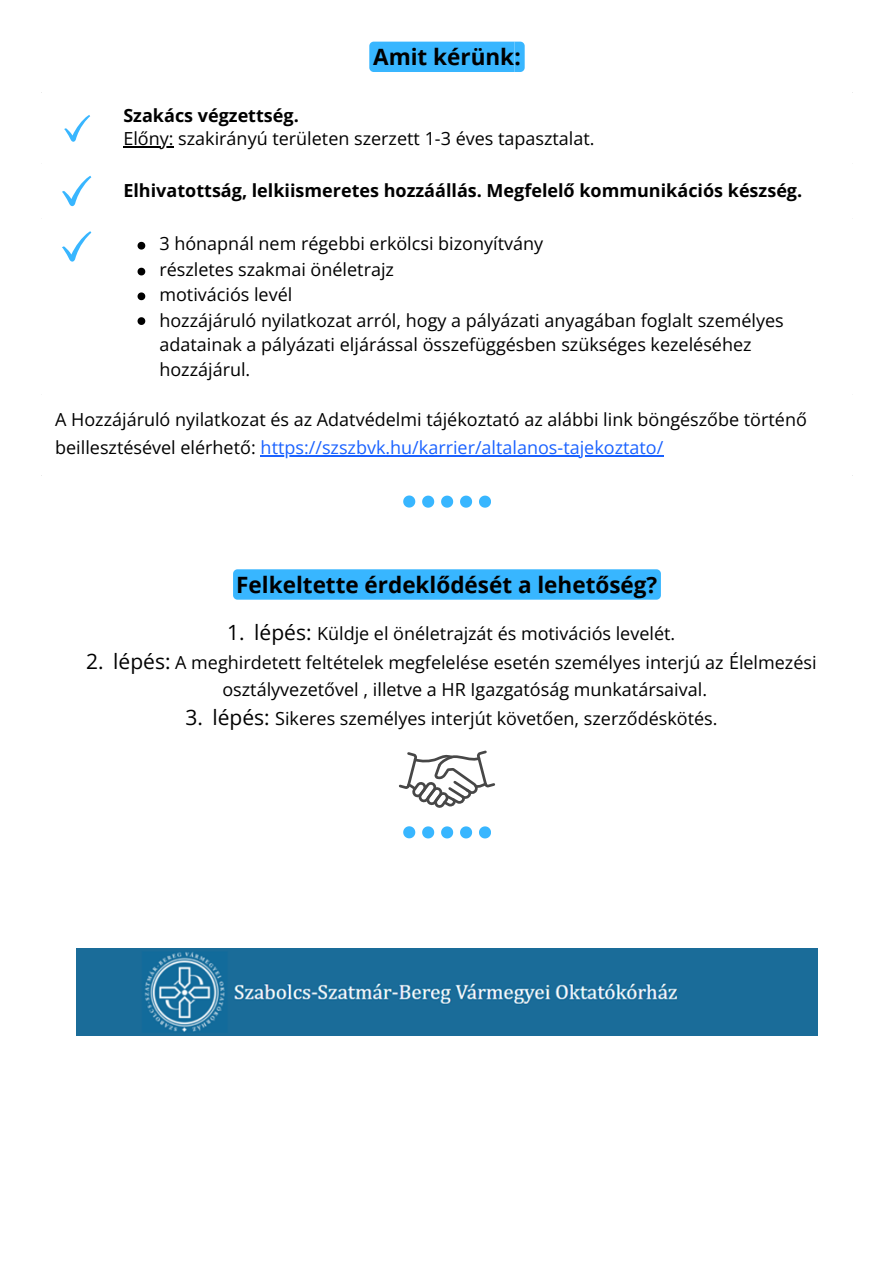
<style>
.page{position:relative;width:894px;height:1263px;background:#fff}
.page>*{position:absolute;margin:0;border:0;box-sizing:border-box;transform-origin:0 0}
.t1{font:700 22.5px "Open Sans";color:#000}
.t2{font:21px "Open Sans";color:#000}
.t3{font:18px/24.8px "Open Sans";color:#000}
.t4{font:700 18px "Open Sans";color:#000}
.s1{font-weight:700}
.s2{color:#1a62ff}
.s3{font-size:21px}
</style>
<div class="page">
<div style="left:369px;top:42px;width:155px;height:30px;background:#38b6ff"></div>
<div style="left:233px;top:569px;width:427px;height:31px;background:#38b6ff"></div>
<svg style="left:64px;top:115px;width:26px;height:27px"></svg>
<hr style="left:123px;top:146px;width:50px;height:1px;background:#000">
<svg style="left:62px;top:176px;width:29px;height:30px"></svg>
<svg style="left:62px;top:231px;width:29px;height:31px"></svg>
<svg style="left:137px;top:242px;width:8px;height:8px"></svg>
<svg style="left:137px;top:268px;width:8px;height:7px"></svg>
<svg style="left:137px;top:292px;width:8px;height:8px"></svg>
<svg style="left:137px;top:317px;width:8px;height:8px"></svg>
<hr style="left:260px;top:455px;width:403px;height:1px;background:#1a62ff">
<svg style="left:403px;top:495px;width:12px;height:12px"></svg>
<svg style="left:422px;top:496px;width:12px;height:11px"></svg>
<svg style="left:441px;top:496px;width:12px;height:11px"></svg>
<svg style="left:460px;top:496px;width:12px;height:11px"></svg>
<svg style="left:479px;top:496px;width:11px;height:11px"></svg>
<svg style="left:399px;top:750px;width:96px;height:58px"></svg>
<svg style="left:403px;top:826px;width:12px;height:12px"></svg>
<svg style="left:422px;top:826px;width:12px;height:12px"></svg>
<svg style="left:441px;top:826px;width:12px;height:12px"></svg>
<svg style="left:460px;top:826px;width:12px;height:12px"></svg>
<svg style="left:479px;top:826px;width:11px;height:12px"></svg>
<img style="left:76px;top:948px;width:741px;height:87px">
<h1 class="t1" style="left:373px;top:41px;width:149px">Amit kérünk:</h1>
<h1 class="t3" style="left:123px;top:103px;width:472px;line-height:23.7px"><span class="s1">Szakács végzettség.<br></span>Előny: szakirányú területen szerzett 1-3 éves tapasztalat.</h1>
<p class="t4" style="left:123px;top:178px;width:680px">Elhivatottság, lelkiismeretes hozzáállás. Megfelelő kommunikációs készség.</p>
<p class="t3" style="left:159px;top:231px;width:385px">3 hónapnál nem régebbi erkölcsi bizonyítvány</p>
<p class="t3" style="left:159px;top:257px;width:236px">részletes szakmai önéletrajz</p>
<p class="t3" style="left:159px;top:281px;width:134px">motivációs levél</p>
<p class="t3" style="left:159px;top:307px;width:625px">hozzájáruló nyilatkozat arról, hogy a pályázati anyagában foglalt személyes adatainak a pályázati eljárással összefüggésben szükséges kezeléséhez hozzájárul.</p>
<p class="t3" style="left:55px;top:405px;width:753px;line-height:28.2px">A Hozzájáruló nyilatkozat és az Adatvédelmi tájékoztató az alábbi link böngészőbe történő beillesztésével elérhető: <span class="s2">https://szszbvk.hu/karrier/altalanos-tajekoztato/</span></p>
<p class="t2" style="left:86px;top:647px;width:19px">2.</p>
<h1 class="t1" style="left:236px;top:569px;width:422px">Felkeltette érdeklődését a lehetőség?</h1>
<p class="t3" style="left:254px;top:621px;width:422px"><span class="s3">lépés:</span> Küldje el önéletrajzát és motivációs levelét.</p>
<p class="t3" style="left:113px;top:649px;width:704px;line-height:27px;text-align:center"><span class="s3">lépés:</span> A meghirdetett feltételek megfelelése esetén személyes interjú az Élelmezési osztályvezetővel , illetve a HR Igazgatóság munkatársaival.</p>
<p class="t3" style="left:212px;top:705px;width:506px"><span class="s3">lépés:</span> Sikeres személyes interjút követően, szerződéskötés.</p>
<p class="t2" style="left:227px;top:618px;width:19px">1.</p>
<p class="t2" style="left:185px;top:702px;width:19px">3.</p>
</div>
